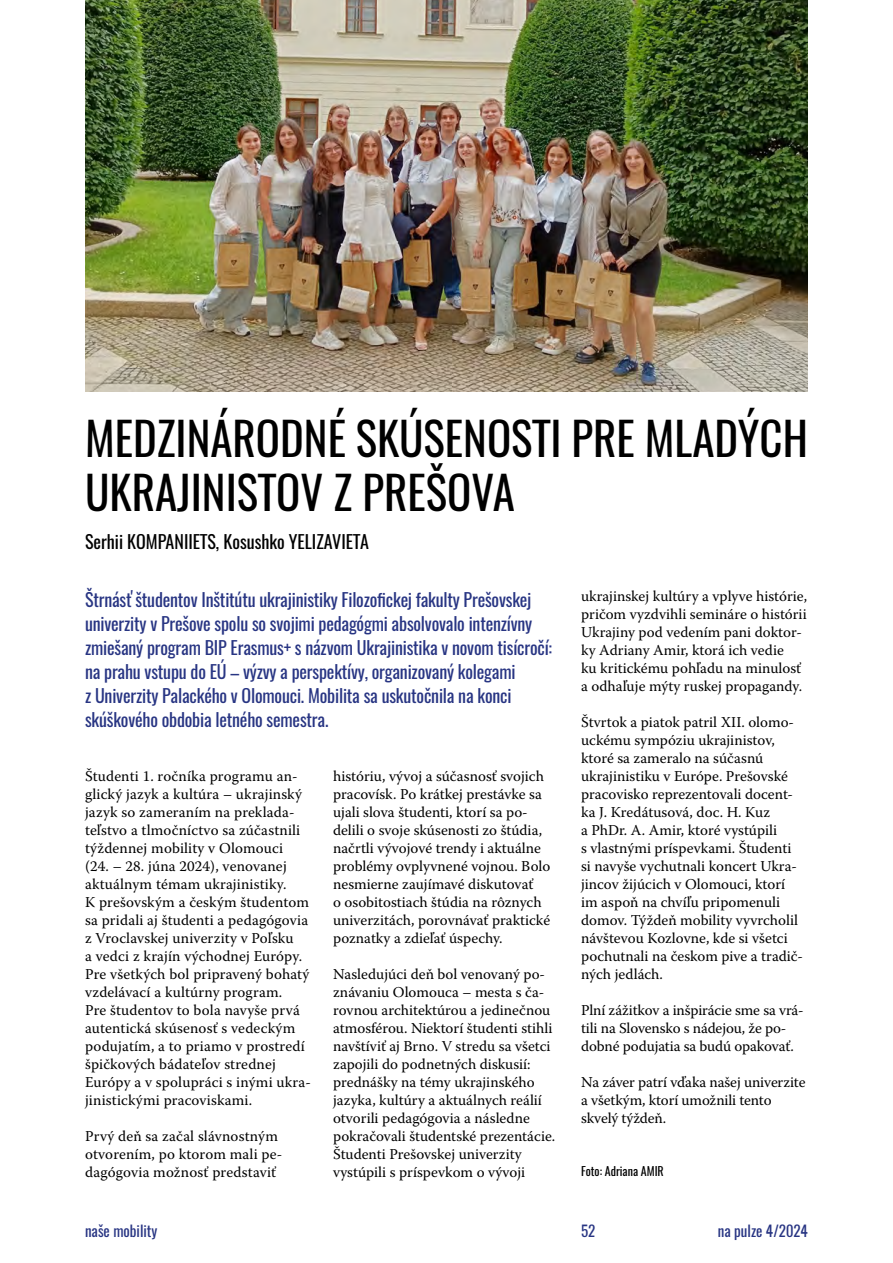
<style>
.page{position:relative;width:893px;height:1263px;background:#fff}
.page>*{position:absolute;margin:0;border:0;box-sizing:border-box;transform-origin:0 0}
.t1{font:45px/54px "Oswald";color:#000}
.t2{font:18px/24px "Oswald";letter-spacing:-.01em;color:#283583}
.t3{font:18px "Oswald";color:#000}
.t4{font:15px/18px "Warnock Pro";color:#000}
.t5{font:15px "Oswald";color:#283583}
.t6{font:12px "Oswald";color:#000}
</style>
<div class="page">
<img style="left:85px;top:0;width:723px;height:391px">
<h1 class="t1" style="left:85px;top:412px;width:724px">MEDZINÁRODNÉ SKÚSENOSTI PRE MLADÝCH<br>UKRAJINISTOV Z PREŠOVA</h1>
<p class="t3" style="left:85px;top:529px;width:286px">Serhii KOMPANIIETS, Kosushko YELIZAVIETA</p>
<p class="t2" style="left:85px;top:588px;width:469px">Štrnásť študentov Inštitútu ukrajinistiky Filozofickej fakulty Prešovskej univerzity v Prešove spolu so svojimi pedagógmi absolvovalo intenzívny zmiešaný program BIP Erasmus+ s názvom Ukrajinistika v novom tisícročí: na prahu vstupu do EÚ – výzvy a perspektívy, organizovaný kolegami<br>z Univerzity Palackého v Olomouci. Mobilita sa uskutočnila na konci skúškového obdobia letného semestra.</p>
<p class="t4" style="left:581px;top:587px;width:228px">ukrajinskej kultúry a vplyve histórie, pričom vyzdvihli semináre o histórii Ukrajiny pod vedením pani doktor&shy;ky Adriany Amir, ktorá ich vedie<br>ku kritickému pohľadu na minulosť a odhaľuje mýty ruskej propagandy.</p>
<p class="t4" style="left:581px;top:713px;width:223px">Štvrtok a piatok patril XII. olomo&shy;uckému sympóziu ukrajinistov, ktoré sa zameralo na súčasnú ukrajinistiku v Európe. Prešovské pracovisko reprezentovali docent&shy;ka J. Kredátusová, doc. H. Kuz<br>a PhDr. A. Amir, ktoré vystúpili<br>s vlastnými príspevkami. Študenti si navyše vychutnali koncert Ukra&shy;jincov žijúcich v Olomouci, ktorí im aspoň na chvíľu pripomenuli domov. Týždeň mobility vyvrcholil návštevou Kozlovne, kde si všetci pochutnali na českom pive a tradič&shy;ných jedlách.</p>
<p class="t4" style="left:581px;top:1001px;width:224px">Plní zážitkov a inšpirácie sme sa vrá&shy;tili na Slovensko s nádejou, že po&shy;dobné podujatia sa budú opakovať.</p>
<p class="t4" style="left:581px;top:1073px;width:226px">Na záver patrí vďaka našej univerzite a všetkým, ktorí umožnili tento skvelý týždeň.</p>
<p class="t6" style="left:581px;top:1162px;width:84px">Foto: Adriana AMIR</p>
<p class="t4" style="left:85px;top:767px;width:227px">Študenti 1. ročníka programu an&shy;glický jazyk a kultúra – ukrajinský jazyk so zameraním na preklada&shy;teľstvo a tlmočníctvo sa zúčastnili týždennej mobility v Olomouci<br>(24. – 28. júna 2024), venovanej aktuálnym témam ukrajinistiky.<br>K prešovským a českým študentom sa pridali aj študenti a pedagógovia z Vroclavskej univerzity v Poľsku<br>a vedci z krajín východnej Európy.<br>Pre všetkých bol pripravený bohatý vzdelávací a kultúrny program.<br>Pre študentov to bola navyše prvá autentická skúsenosť s vedeckým podujatím, a to priamo v prostredí špičkových bádateľov strednej Európy a v spolupráci s inými ukra&shy;jinistickými pracoviskami.</p>
<p class="t4" style="left:85px;top:1127px;width:199px">Prvý deň sa začal slávnostným otvorením, po ktorom mali pe&shy;dagógovia možnosť predstaviť</p>
<p class="t4" style="left:333px;top:767px;width:219px">históriu, vývoj a súčasnosť svojich pracovísk. Po krátkej prestávke sa ujali slova študenti, ktorí sa po&shy;delili o svoje skúsenosti zo štúdia, načrtli vývojové trendy i aktuálne problémy ovplyvnené vojnou. Bolo nesmierne zaujímavé diskutovať<br>o osobitostiach štúdia na rôznych univerzitách, porovnávať praktické poznatky a zdieľať úspechy.</p>
<p class="t4" style="left:333px;top:965px;width:224px">Nasledujúci deň bol venovaný po&shy;znávaniu Olomouca – mesta s ča&shy;rovnou architektúrou a jedinečnou atmosférou. Niektorí študenti stihli navštíviť aj Brno. V stredu sa všetci zapojili do podnetných diskusií: prednášky na témy ukrajinského jazyka, kultúry a aktuálnych reálií otvorili pedagógovia a následne pokračovali študentské prezentácie.<br>Študenti Prešovskej univerzity vystúpili s príspevkom o vývoji</p>
<p class="t5" style="left:85px;top:1220px;width:74px">naše mobility</p>
<p class="t5" style="left:581px;top:1220px;width:16px">52</p>
<p class="t5" style="left:718px;top:1220px;width:92px">na pulze 4/2024</p>
</div>
